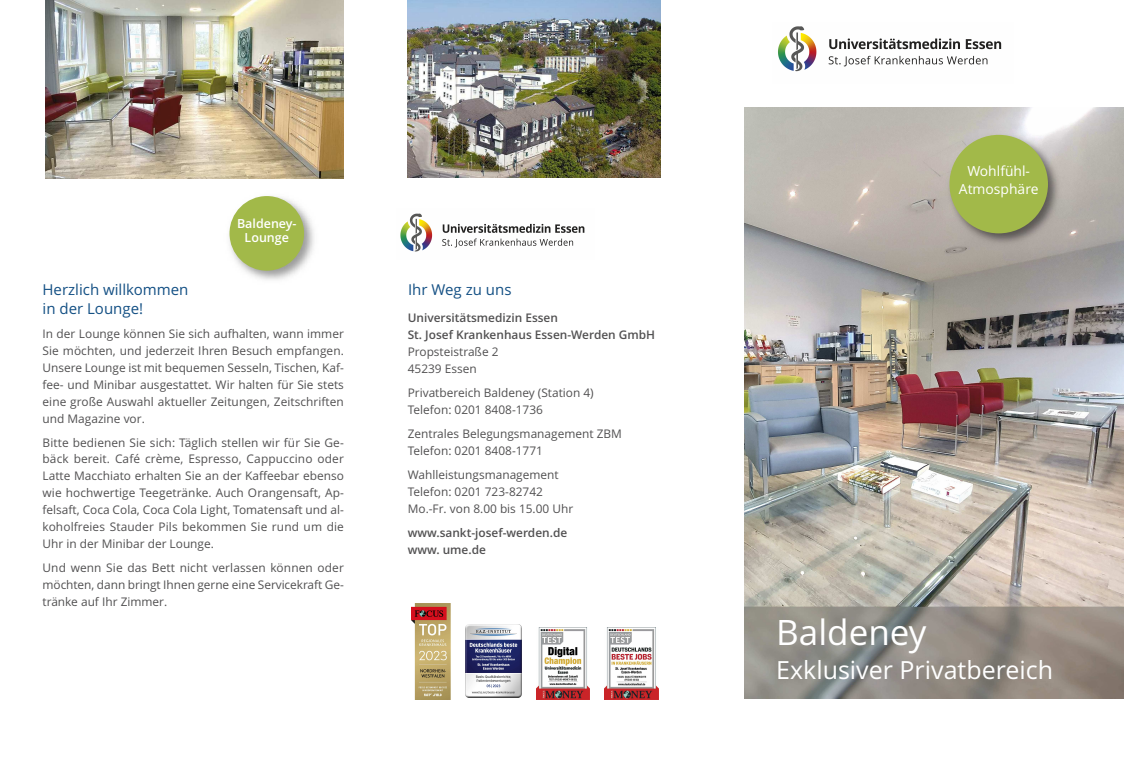
<style>
.page{position:relative;width:1124px;height:759px;background:#fff}
.page>*{position:absolute;margin:0;border:0;box-sizing:border-box;transform-origin:0 0}
.t1{font:35px "Open Sans";color:#fff}
.t2{font:25px "Open Sans";color:#fff}
.t3{font:15px/19.1px "Open Sans";color:#155185}
.t4{font:13.88px/18.5px "Open Sans";color:#fff;text-align:center}
.t5{font:600 12.5px/14px "Open Sans";color:#fff;text-align:center}
.t6{font:11.88px/16.9px "Open Sans";color:#525152}
.t7{font:600 11.88px/16.9px "Open Sans";color:#525152}
</style>
<div class="page">
<img style="left:407px;top:0;width:253px;height:178px">
<img style="left:45px;top:0;width:299px;height:178px">
<img style="left:744px;top:107px;width:379px;height:590px">
<img style="left:778px;top:26px;width:224px;height:46px">
<img style="left:943px;top:129px;width:120px;height:120px">
<div style="left:949px;top:135px;width:98px;height:98px;background:#a2b949;border-radius:50%"></div>
<img style="left:229px;top:196px;width:85px;height:84px">
<div style="left:229px;top:196px;width:75px;height:74px;background:#a2b949;border-radius:50%"></div>
<img style="left:412px;top:603px;width:39px;height:95px">
<img style="left:465px;top:624px;width:56px;height:73px">
<img style="left:536px;top:627px;width:53px;height:72px">
<img style="left:605px;top:627px;width:53px;height:72px">
<img style="left:400px;top:213px;width:185px;height:39px">
<p class="t5" style="left:237px;top:217px;width:61px">Baldeney-<br>Lounge</p>
<p class="t3" style="left:43px;top:280px;width:147px">Herzlich willkommen in der Lounge!</p>
<p class="t6" style="left:43px;top:325px;width:303px;text-align:justify">In der Lounge können Sie sich aufhalten, wann immer Sie möchten, und jederzeit Ihren Besuch empfangen.<br>Unsere Lounge ist mit bequemen Sesseln, Tischen, Kaf&shy;fee- und Minibar ausgestattet. Wir halten für Sie stets eine große Auswahl aktueller Zeitungen, Zeitschriften und Magazine vor.</p>
<p class="t6" style="left:43px;top:434px;width:303px;text-align:justify">Bitte bedienen Sie sich: Täglich stellen wir für Sie Ge&shy;bäck bereit. Café crème, Espresso, Cappuccino oder Latte Macchiato erhalten Sie an der Kaffeebar ebenso wie hochwertige Teegetränke. Auch Orangensaft, Ap&shy;felsaft, Coca Cola, Coca Cola Light, Tomatensaft und al&shy;koholfreies Stauder Pils bekommen Sie rund um die Uhr in der Minibar der Lounge.</p>
<p class="t6" style="left:43px;top:559px;width:303px;text-align:justify">Und wenn Sie das Bett nicht verlassen können oder möchten, dann bringt Ihnen gerne eine Servicekraft Ge&shy;tränke auf Ihr Zimmer.</p>
<p class="t3" style="left:408px;top:280px;width:105px">Ihr Weg zu uns</p>
<p class="t7" style="left:407px;top:310px;width:249px">Universitätsmedizin Essen<br>St. Josef Krankenhaus Essen-Werden GmbH</p>
<p class="t6" style="left:407px;top:343px;width:92px">Propsteistraße 2<br>45239 Essen</p>
<p class="t6" style="left:407px;top:384px;width:187px">Privatbereich Baldeney (Station 4)<br>Telefon: 0201 8408-1736</p>
<p class="t6" style="left:407px;top:425px;width:216px">Zentrales Belegungsmanagement ZBM<br>Telefon: 0201 8408-1771</p>
<p class="t6" style="left:407px;top:466px;width:167px">Wahlleistungsmanagement<br>Telefon: 0201 723-82742<br>Mo.-Fr. von 8.00 bis 15.00 Uhr</p>
<p class="t7" style="left:407px;top:524px;width:161px">www.sankt-josef-werden.de www. ume.de</p>
<p class="t4" style="left:958px;top:161px;width:81px">Wohlfühl-<br>Atmosphäre</p>
<h1 class="t1" style="left:776px;top:612px;width:152px">Baldeney</h1>
<h2 class="t2" style="left:776px;top:655px;width:278px">Exklusiver Privatbereich</h2>
</div>
